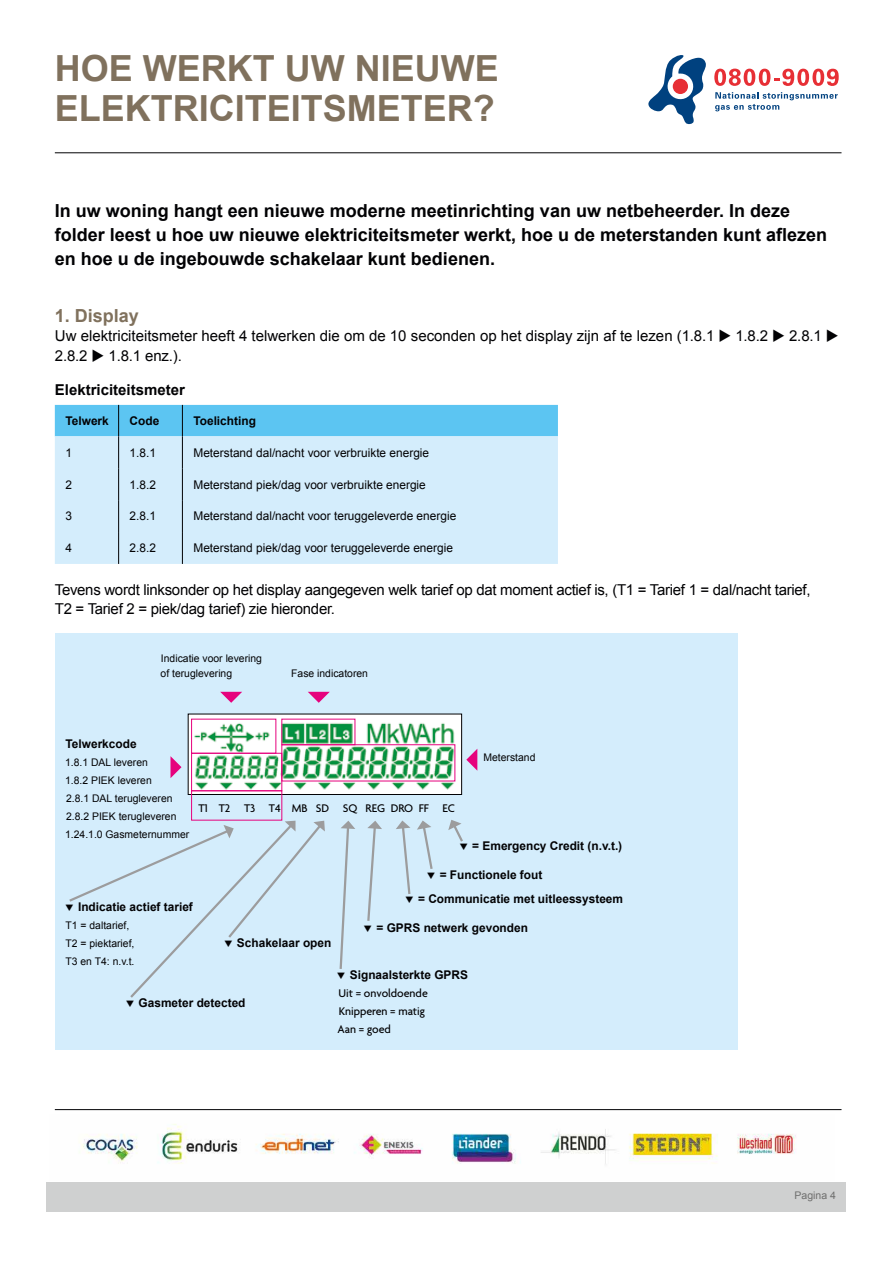
<style>
.page{position:relative;width:893px;height:1263px;background:#fff}
.page>*{position:absolute;margin:0;border:0;box-sizing:border-box;transform-origin:0 0}
.t1{font:700 36px/40.5px "Arial";color:#80715d}
.t2{font:700 18px/24px "Arial";color:#020204}
.t3{font:700 18px "Arial";color:#80715d}
.t4{font:15px/19.5px "Arial";letter-spacing:-.02em;color:#020204}
.t5{font:15px/19.5px "Arial";color:#020204}
.t6{font:700 15px "Arial";color:#020204}
.t7{font:700 12px "Arial";color:#020204}
.t8{font:12px "Arial";color:#020204}
.t9{font:500 12px/18px "Agenda";color:#020204}
.t10{font:10.5px/18px "Arial";color:#020204}
.t11{font:10.5px "Arial";color:#6f6f6e}
</style>
<div class="page">
<svg style="left:714px;top:69px;width:125px;height:17px"></svg>
<svg style="left:715px;top:92px;width:123px;height:19px"></svg>
<svg style="left:648px;top:55px;width:58px;height:70px"></svg>
<div style="left:673px;top:79px;width:15px;height:15px;background:#e72f35;border-radius:50%"></div>
<hr style="left:55px;top:152px;width:786px;height:1px;background:#020204">
<hr style="left:55px;top:1109px;width:786px;height:1px;background:#020204">
<div style="left:55px;top:405px;width:503px;height:31px;background:#5cc5f2"></div>
<div style="left:55px;top:436px;width:503px;height:128px;background:#d4edfc"></div>
<hr style="left:118px;top:405px;width:1px;height:31px;background:#020204">
<hr style="left:182px;top:405px;width:1px;height:31px;background:#020204">
<hr style="left:118px;top:436px;width:1px;height:32px;background:#020204">
<hr style="left:182px;top:436px;width:1px;height:32px;background:#020204">
<hr style="left:118px;top:468px;width:1px;height:32px;background:#020204">
<hr style="left:182px;top:468px;width:1px;height:32px;background:#020204">
<hr style="left:118px;top:500px;width:1px;height:32px;background:#020204">
<hr style="left:182px;top:500px;width:1px;height:32px;background:#020204">
<hr style="left:118px;top:532px;width:1px;height:32px;background:#020204">
<hr style="left:182px;top:532px;width:1px;height:32px;background:#020204">
<div style="left:55px;top:633px;width:682px;height:416px;background:#d4edfc"></div>
<img style="left:190px;top:716px;width:269px;height:77px">
<div style="left:188px;top:714px;width:274px;height:81px;border:1px solid #020204"></div>
<svg style="left:170px;top:756px;width:12px;height:22px"></svg>
<svg style="left:466px;top:749px;width:11px;height:22px"></svg>
<svg style="left:220px;top:692px;width:22px;height:11px"></svg>
<svg style="left:308px;top:692px;width:22px;height:11px"></svg>
<div style="left:191px;top:753px;width:91px;height:38px;border:1px solid #e6027d"></div>
<div style="left:191px;top:790px;width:91px;height:30px;border:1px solid #e6027d"></div>
<div style="left:281px;top:719px;width:74px;height:26px;border:1px solid #e6027d"></div>
<div style="left:47px;top:1182px;width:799px;height:30px;background:#cfd0d0"></div>
<img style="left:81px;top:1124px;width:715px;height:40px">
<svg style="left:69px;top:821px;width:256px;height:177px"></svg>
<svg style="left:339px;top:821px;width:16px;height:148px"></svg>
<svg style="left:367px;top:821px;width:15px;height:100px"></svg>
<svg style="left:396px;top:820px;width:37px;height:74px"></svg>
<svg style="left:448px;top:820px;width:15px;height:22px"></svg>
<h1 class="t1" style="left:55px;top:49px;width:445px">Hoe werkt uw nieuwe elektriciteitsmeter?</h1>
<h2 class="t2" style="left:55px;top:199px;width:774px">in uw woning hangt een nieuwe moderne meetinrichting van uw netbeheerder. in deze folder leest u hoe uw nieuwe elektriciteitsmeter werkt, hoe u de meterstanden kunt aflezen en hoe u de ingebouwde schakelaar kunt bedienen.</h2>
<h2 class="t3" style="left:55px;top:303px;width:86px">1. Display</h2>
<h3 class="t5" style="left:55px;top:326px;width:786px">Uw elektriciteitsmeter heeft 4 telwerken die om de 10 seconden op het display zijn af te lezen (1.8.1 ◆ 1.8.2 ◆ 2.8.1 ◆<br>2.8.2 ◆ 1.8.1 enz.).</h3>
<h3 class="t6" style="left:55px;top:379px;width:132px">elektriciteitsmeter</h3>
<p class="t7" style="left:65px;top:413px;width:45px">telwerk</p>
<p class="t7" style="left:130px;top:413px;width:31px">code</p>
<p class="t7" style="left:193px;top:413px;width:64px">toelichting</p>
<p class="t8" style="left:65px;top:445px;width:8px">1</p>
<p class="t8" style="left:130px;top:445px;width:28px">1.8.1</p>
<p class="t8" style="left:193px;top:445px;width:237px">Meterstand dal/nacht voor verbruikte energie</p>
<p class="t8" style="left:65px;top:476px;width:8px">2</p>
<p class="t8" style="left:130px;top:476px;width:28px">1.8.2</p>
<p class="t8" style="left:193px;top:476px;width:234px">Meterstand piek/dag voor verbruikte energie</p>
<p class="t8" style="left:65px;top:508px;width:8px">3</p>
<p class="t8" style="left:130px;top:508px;width:28px">2.8.1</p>
<p class="t8" style="left:193px;top:508px;width:264px">Meterstand dal/nacht voor teruggeleverde energie</p>
<p class="t8" style="left:65px;top:540px;width:8px">4</p>
<p class="t8" style="left:130px;top:540px;width:28px">2.8.2</p>
<p class="t8" style="left:193px;top:540px;width:261px">Meterstand piek/dag voor teruggeleverde energie</p>
<h3 class="t4" style="left:55px;top:580px;width:757px">Tevens wordt linksonder op het display aangegeven welk tarief op dat moment actief is, (T1 = Tarief 1 = dal/nacht tarief,<br>T2 = Tarief 2 = piek/dag tarief) zie hieronder.</h3>
<p class="t10" style="left:161px;top:651px;width:103px;line-height:15px">Indicatie voor levering of teruglevering</p>
<p class="t10" style="left:291px;top:664px;width:78px">Fase indicatoren</p>
<p class="t7" style="left:66px;top:736px;width:73px">telwerkcode</p>
<p class="t10" style="left:65px;top:754px;width:126px">1.8.1 DAL leveren<br>1.8.2 PIEK leveren<br>2.8.1 DAL terugleveren<br>2.8.2 PIEK terugleveren<br>1.24.1.0 Gasmeternummer</p>
<p class="t9" style="left:198px;top:799px;width:258px">T1 T2 T3 T4 MB SD SQ REG DRO FF EC</p>
<p class="t10" style="left:483px;top:748px;width:53px">Meterstand</p>
<p class="t7" style="left:472px;top:838px;width:151px">= emergency credit (n.v.t.)</p>
<p class="t7" style="left:440px;top:867px;width:104px">= Functionele fout</p>
<p class="t7" style="left:418px;top:891px;width:207px">= communicatie met uitleessysteem</p>
<p class="t7" style="left:78px;top:899px;width:116px">indicatie actief tarief</p>
<p class="t10" style="left:65px;top:916px;width:71px">T1 = daltarief,<br>T2 = piektarief,<br>T3 en T4: n.v.t.</p>
<p class="t7" style="left:139px;top:995px;width:108px">Gasmeter detected</p>
<p class="t7" style="left:376px;top:920px;width:153px">= GPrs netwerk gevonden</p>
<p class="t7" style="left:237px;top:935px;width:96px">schakelaar open</p>
<p class="t7" style="left:350px;top:967px;width:120px">signaalsterkte GPrs</p>
<p class="t9" style="left:337px;top:984px;width:92px">Uit = onvoldoende<br>Knipperen = matig<br>Aan = goed</p>
<p class="t11" style="left:794px;top:1189px;width:43px">Pagina 4</p>
</div>
